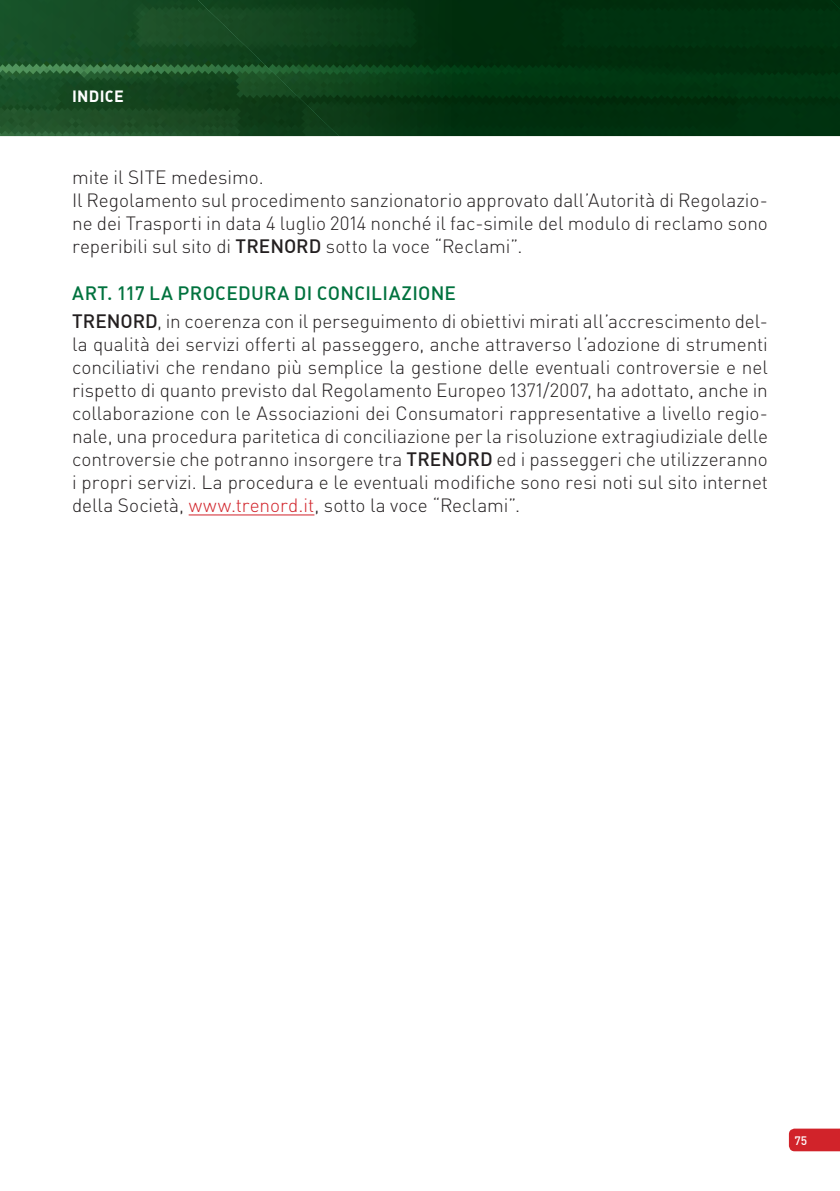
<style>
.page{position:relative;width:840px;height:1191px;background:#fff}
.page>*{position:absolute;margin:0;border:0;box-sizing:border-box;transform-origin:0 0}
.t1{font:300 19px/23px "NGCDIN";color:#231f20;text-align:justify}
.t2{font:500 19px "NGC Din";letter-spacing:.015em;color:#00723e}
.t3{font:700 16px "NGC Din";letter-spacing:.015em;color:#fff}
.t4{font:500 12px "NGC Din";color:#fff}
.s1{font-family:"NGC Din";font-weight:500}
.s2{color:#d1232a}
</style>
<div class="page">
<svg style="left:0;top:0;width:839px;height:136px;background:#0a3c17"></svg>
<svg style="left:788px;top:1128px;width:51px;height:23px"></svg>
<hr style="left:188px;top:514px;width:126px;height:1px;background:#d1232a">
<p class="t3" style="left:72px;top:86px;width:53px">INDICE</p>
<p class="t1" style="left:72px;top:165px;width:193px">mite il SITE medesimo.</p>
<p class="t1" style="left:72px;top:188px;width:697px">Il Regolamento sul procedimento sanzionatorio approvato dall’Autorità di Regolazio&shy;ne dei Trasporti in data 4 luglio 2014 nonché il fac-simile del modulo di reclamo sono reperibili sul sito di <span class="s1">TRENORD</span> sotto la voce “Reclami”.</p>
<p class="t2" style="left:72px;top:281px;width:385px">ART. 117 LA PROCEDURA DI CONCILIAZIONE</p>
<p class="t1" style="left:72px;top:310px;width:697px"><span class="s1">TRENORD</span>, in coerenza con il perseguimento di obiettivi mirati all’accrescimento del&shy;la qualità dei servizi offerti al passeggero, anche attraverso l’adozione di strumenti conciliativi che rendano più semplice la gestione delle eventuali controversie e nel rispetto di quanto previsto dal Regolamento Europeo 1371/2007, ha adottato, anche in collaborazione con le Associazioni dei Consumatori rappresentative a livello regio&shy;nale, una procedura paritetica di conciliazione per la risoluzione extragiudiziale delle controversie che potranno insorgere tra <span class="s1">TRENORD</span> ed i passeggeri che utilizzeranno i propri servizi. La procedura e le eventuali modifiche sono resi noti sul sito internet della Società, <span class="s2">www.trenord.it</span>, sotto la voce “Reclami”.</p>
<p class="t4" style="left:794px;top:1132px;width:14px">75</p>
</div>
